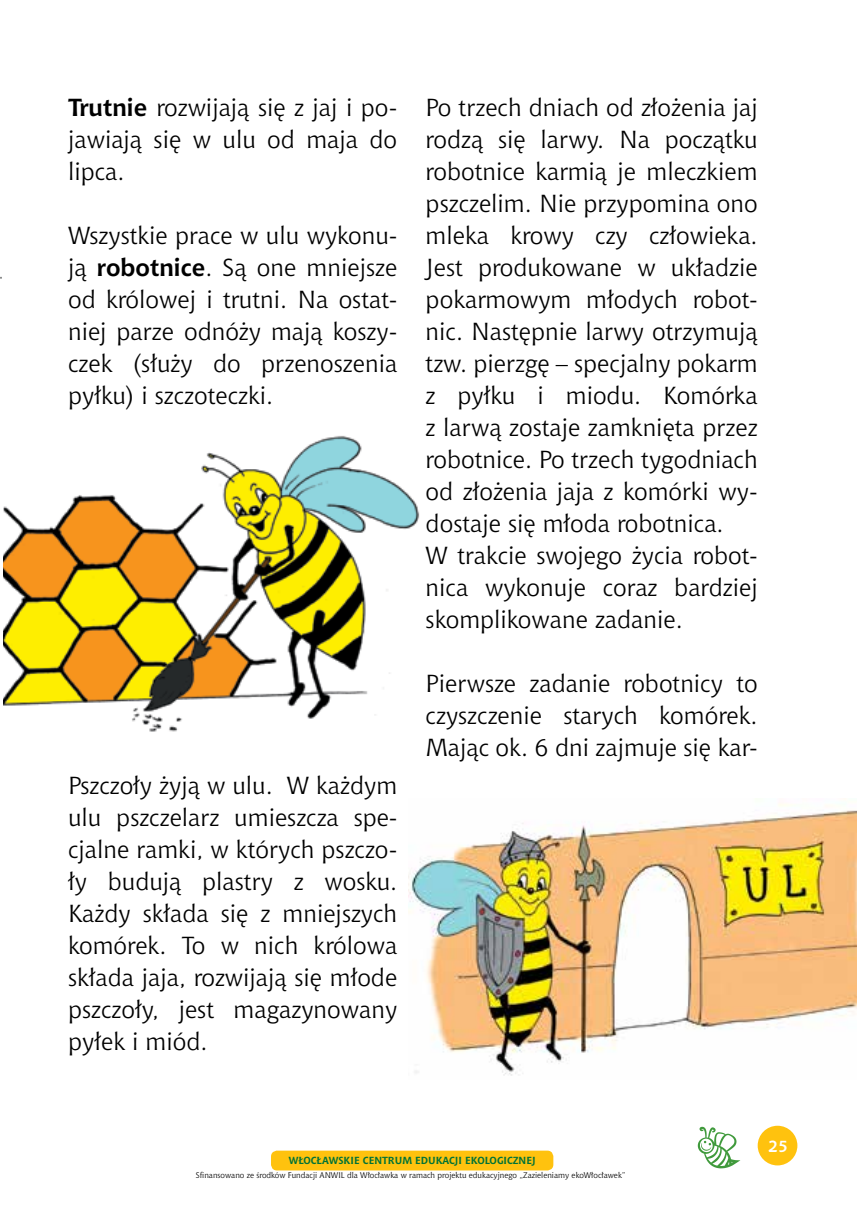
<style>
.page{position:relative;width:857px;height:1225px;background:#fff}
.page>*{position:absolute;margin:0;border:0;box-sizing:border-box;transform-origin:0 0}
.t1{font:24px/32px "Chianti PL";color:#000;text-align:justify}
.t2{font:700 16px "Chianti PL";color:#fff}
.t3{font:700 10px "Chianti PL";color:#007236}
.t4{font:8px "Chianti PL";color:#000}
.s1{font-weight:700}
</style>
<div class="page">
<div style="left:757px;top:1125px;width:40px;height:40px;background:#ffc20e;border-radius:50%"></div>
<div style="left:271px;top:1150px;width:282px;height:20px;background:#ffc20e;border-radius:6px"></div>
<svg style="left:697px;top:1126px;width:43px;height:42px"></svg>
<img style="left:4px;top:435px;width:416px;height:297px">
<img style="left:408px;top:803px;width:448px;height:273px">
<p class="t1" style="left:68px;top:91px;width:330px"><span class="s1">Trutnie</span> rozwijają się z jaj i po&shy;jawiają się w ulu od maja do lipca.</p>
<p class="t1" style="left:68px;top:219px;width:330px">Wszystkie prace w ulu wykonu&shy;ją <span class="s1">robotnice</span>. Są one mniejsze od królowej i trutni. Na ostat&shy;niej parze odnóży mają koszy&shy;czek (służy do przenoszenia pyłku) i szczoteczki.</p>
<p class="t1" style="left:68px;top:769px;width:330px">Pszczoły żyją w ulu. W każdym ulu pszczelarz umieszcza spe&shy;cjalne ramki, w których pszczo&shy;ły budują plastry z wosku.<br>Każdy składa się z mniejszych komórek. To w nich królowa składa jaja, rozwijają się młode pszczoły, jest magazynowany pyłek i miód.</p>
<p class="t1" style="left:425px;top:91px;width:333px;text-align:left">Po trzech dniach od złożenia jaj rodzą się larwy. Na początku robotnice karmią je mleczkiem pszczelim. Nie przypomina ono mleka krowy czy człowieka.<br>Jest produkowane w układzie pokarmowym młodych robot&shy;nic. Następnie larwy otrzymują tzw. pierzgę – specjalny pokarm z pyłku i miodu. Komórka z larwą zostaje zamknięta przez robotnice. Po trzech tygodniach od złożenia jaja z komórki wy&shy;dostaje się młoda robotnica.<br>W trakcie swojego życia robot&shy;nica wykonuje coraz bardziej skomplikowane zadanie.</p>
<p class="t1" style="left:425px;top:667px;width:333px">Pierwsze zadanie robotnicy to czyszczenie starych komórek.<br>Mając ok. 6 dni zajmuje się kar-</p>
<p class="t3" style="left:288px;top:1154px;width:248px">WŁOCŁAWSKIE CENTRUM EDUKACJI EKOLOGICZNEJ</p>
<p class="t4" style="left:196px;top:1170px;width:431px">Sfinansowano ze środków Fundacji ANWIL dla Włocławka w ramach projektu edukacyjnego „Zazieleniamy ekoWłocławek”</p>
<p class="t2" style="left:767px;top:1136px;width:21px">25</p>
</div>
